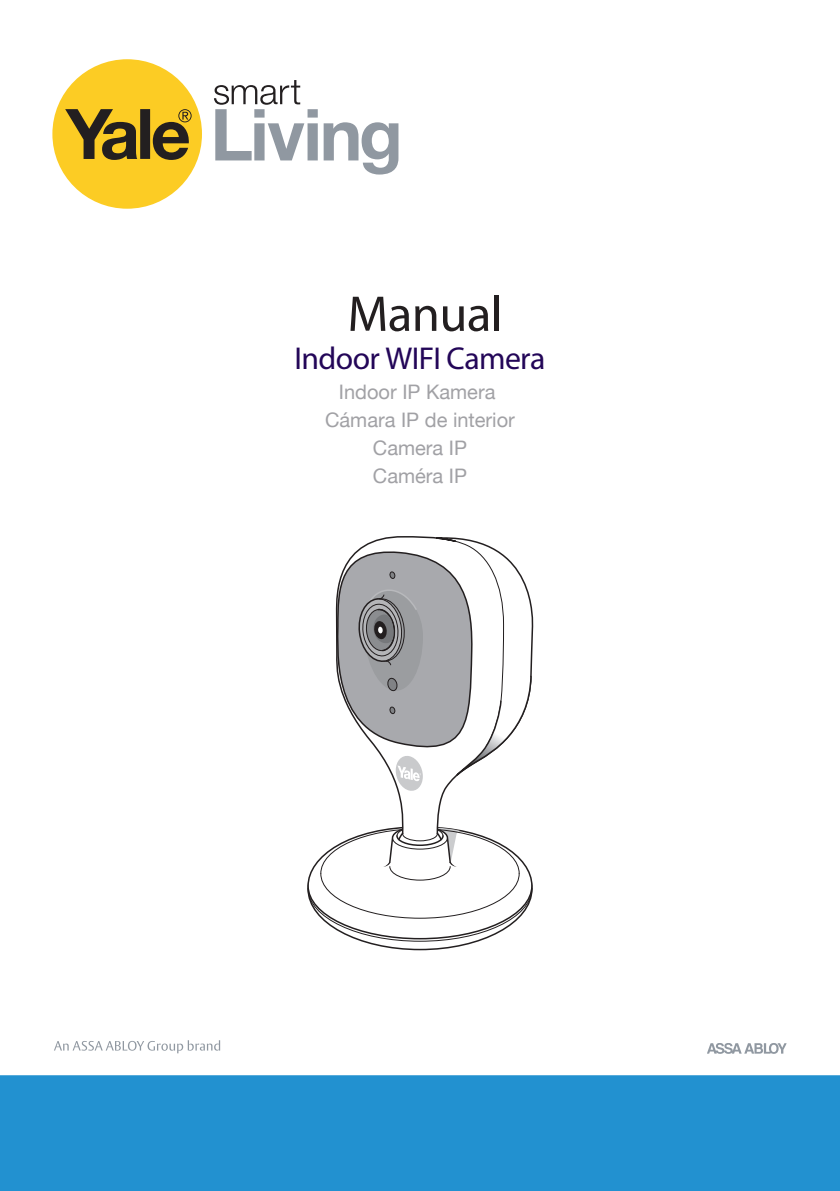
<style>
.page{position:relative;width:840px;height:1191px;background:#fff}
.page>*{position:absolute;margin:0;border:0;box-sizing:border-box;transform-origin:0 0}
.t1{font:500 50.6px "Helvetica Neue LT Std";letter-spacing:-.01em;color:#231f20}
.t2{font:31.8px "Helvetica Neue LT Std";letter-spacing:-.02em;color:#230658}
.t3{font:20px/28px "Helvetica Neue";color:#a1a1a5;text-align:center}
</style>
<div class="page">
<div style="left:52px;top:59px;width:150px;height:150px;background:#fccc24;border-radius:50%"></div>
<svg style="left:65px;top:109px;width:72px;height:51px"></svg>
<div style="left:140px;top:109px;width:10px;height:50px;background:#231f20"></div>
<svg style="left:153px;top:109px;width:38px;height:51px"></svg>
<svg style="left:214px;top:80px;width:103px;height:80px"></svg>
<svg style="left:323px;top:122px;width:75px;height:52px"></svg>
<svg style="left:707px;top:1043px;width:79px;height:11px"></svg>
<svg style="left:54px;top:1040px;width:166px;height:13px"></svg>
<div style="left:0;top:1075px;width:839px;height:116px;background:#2291d0"></div>
<svg style="left:375px;top:536px;width:159px;height:289px"></svg>
<svg style="left:307px;top:825px;width:226px;height:117px"></svg>
<svg style="left:335px;top:540px;width:197px;height:258px"></svg>
<p class="t1" style="left:347px;top:289px;width:157px">Manual</p>
<p class="t2" style="left:294px;top:342px;width:252px">Indoor WIFI Camera</p>
<p class="t3" style="left:325px;top:378px;width:191px">Indoor IP Kamera<br>Cámara IP de interior<br>Camera IP<br>Caméra IP</p>
</div>
